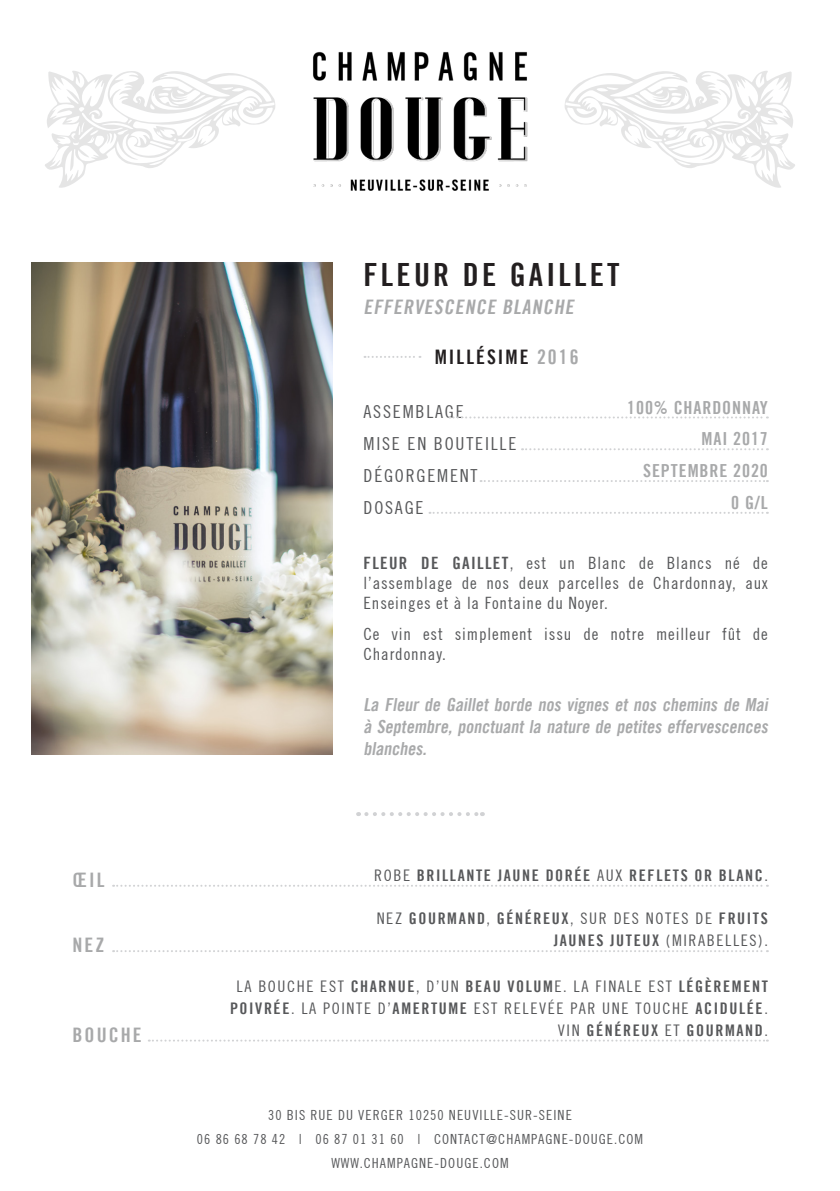
<style>
.page{position:relative;width:840px;height:1191px;background:#fff}
.page>*{position:absolute;margin:0;border:0;box-sizing:border-box;transform-origin:0 0}
.t1{font:32px "Trade Gothic LT Bold Cond Twenty";letter-spacing:.1em;color:#231f20}
.t2{font:italic 20px "Trade Gothic LT Bold Cond Twenty";color:#a8a9aa}
.t3{font:20px "Trade Gothic LT Bold Cond Twenty";letter-spacing:.1em;color:#231f20}
.t4{font:20px "Trade Gothic Bold Cond Twenty";letter-spacing:.1em;color:#a8a9aa}
.t5{font:italic 18px/22px "Trade Gothic LT Bold Cond Twenty";color:#a8a9aa;text-align:justify}
.t6{font:condensed 18px "Trade Gothic No.18";letter-spacing:.1em;color:#57585a}
.t7{font:18px "Trade Gothic LT Bold Cond Twenty";letter-spacing:.05em;color:#a8a9aa}
.t8{font:condensed 17px/20px "Trade Gothic No.18";letter-spacing:.05em;color:#57585a;text-align:justify}
.t9{font:condensed 16px/22px "Trade Gothic No.18";letter-spacing:.1em;color:#57585a;text-align:center}
.t10{font:16px "Trade Gothic LT Bold Cond Twenty";letter-spacing:.1em;color:#57585a}
.t11{font:condensed 14px "Trade Gothic No.18";letter-spacing:.075em;color:#57585a}
.s1{color:#a8a9aa}
.s2{font-family:"Trade Gothic LT Bold Cond Twenty";font-stretch:normal}
.s3{font-family:"Trade Gothic No.18";font-stretch:condensed}
</style>
<div class="page">
<img style="left:313px;top:51px;width:215px;height:140px">
<img style="left:31px;top:262px;width:301px;height:493px">
<svg style="left:565px;top:71px;width:229px;height:117px"></svg>
<svg style="left:45px;top:71px;width:230px;height:117px"></svg>
<svg style="left:366px;top:812px;width:116px;height:4px"></svg>
<svg style="left:113px;top:884px;width:654px;height:2px"></svg>
<svg style="left:113px;top:950px;width:654px;height:2px"></svg>
<svg style="left:149px;top:1039px;width:618px;height:2px"></svg>
<svg style="left:449px;top:416px;width:318px;height:2px"></svg>
<svg style="left:364px;top:356px;width:56px;height:2px"></svg>
<svg style="left:521px;top:448px;width:246px;height:2px"></svg>
<svg style="left:480px;top:480px;width:287px;height:2px"></svg>
<svg style="left:429px;top:512px;width:338px;height:2px"></svg>
<p class="t4" style="left:73px;top:867px;width:33px">ŒIL</p>
<p class="t4" style="left:73px;top:932px;width:33px">NEZ</p>
<p class="t4" style="left:73px;top:1022px;width:70px">BOUCHE</p>
<p class="t1" style="left:363px;top:255px;width:257px">FLEUR DE GAILLET</p>
<p class="t2" style="left:363px;top:295px;width:215px">EFFERVESCENCE BLANCHE</p>
<p class="t3" style="left:434px;top:345px;width:145px">MILLÉSIME <span class="s1">2016</span></p>
<p class="t6" style="left:363px;top:400px;width:102px">ASSEMBLAGE</p>
<p class="t6" style="left:363px;top:432px;width:154px">MISE EN BOUTEILLE</p>
<p class="t6" style="left:363px;top:464px;width:115px">DÉGORGEMENT</p>
<p class="t6" style="left:363px;top:496px;width:61px">DOSAGE</p>
<p class="t7" style="left:626px;top:396px;width:142px">100% CHARDONNAY</p>
<p class="t7" style="left:701px;top:427px;width:68px">MAI 2017</p>
<p class="t7" style="left:642px;top:460px;width:126px">SEPTEMBRE 2020</p>
<p class="t7" style="left:730px;top:491px;width:38px">0 G/L</p>
<p class="t8" style="left:363px;top:552px;width:405px"><span class="s2">FLEUR DE GAILLET</span>, est un Blanc de Blancs né de l’assemblage de nos deux parcelles de Chardonnay, aux Enseinges et à la Fontaine du Noyer.</p>
<p class="t8" style="left:363px;top:624px;width:405px">Ce vin est simplement issu de notre meilleur fût de<br>Chardonnay.</p>
<p class="t5" style="left:363px;top:693px;width:409px">La Fleur de Gaillet borde nos vignes et nos chemins de Mai à Septembre, ponctuant la nature de petites effervescences blanches.</p>
<p class="t10" style="left:374px;top:865px;width:395px"><span class="s3">ROBE</span> BRILLANTE JAUNE DORÉE <span class="s3">AUX</span> REFLETS OR BLANC<span class="s3">.</span></p>
<p class="t10" style="left:376px;top:909px;width:392px"><span class="s3">NEZ</span> GOURMAND<span class="s3">,</span> GÉNÉREUX<span class="s3">, SUR DES NOTES DE</span> FRUITS</p>
<p class="t9" style="left:553px;top:929px;width:215px"><span class="s2">JAUNES JUTEUX</span> (MIRABELLES).</p>
<p class="t9" style="left:230px;top:975px;width:539px">LA BOUCHE EST <span class="s2">CHARNUE</span>, D’UN <span class="s2">BEAU VOLUM</span>E. LA FINALE EST <span class="s2">LÉGÈREMENT<br>POIVRÉE</span>. LA POINTE D’<span class="s2">AMERTUME</span> EST RELEVÉE PAR UNE TOUCHE <span class="s2">ACIDULÉE</span>.</p>
<p class="t10" style="left:557px;top:1020px;width:211px"><span class="s3">VIN</span> GÉNÉREUX <span class="s3">ET</span> GOURMAND<span class="s3">.</span></p>
<p class="t11" style="left:268px;top:1107px;width:305px">30 BIS RUE DU VERGER 10250 NEUVILLE-SUR-SEINE</p>
<p class="t11" style="left:197px;top:1130px;width:447px">06 86 68 78 42 | 06 87 01 31 60 | CONTACT@CHAMPAGNE-DOUGE.COM</p>
<p class="t11" style="left:331px;top:1154px;width:179px">WWW.CHAMPAGNE-DOUGE.COM</p>
</div>
